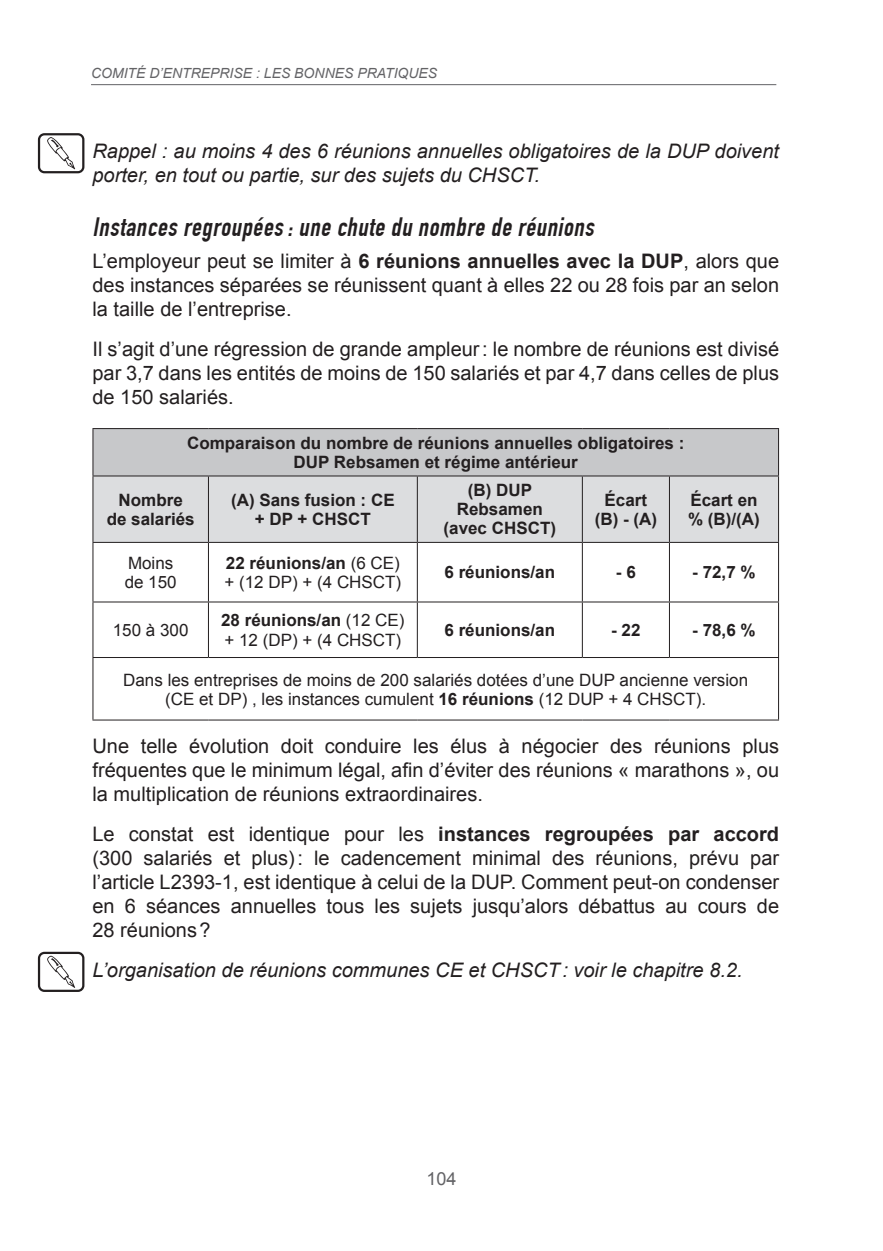
<style>
.page{position:relative;width:883px;height:1251px;background:#fff}
.page>*{position:absolute;margin:0;border:0;box-sizing:border-box;transform-origin:0 0}
.t1{font:italic 700 26px "DIN Condensed";color:#231f20}
.t2{font:20px/24px "Arial";color:#231f20;text-align:justify}
.t3{font:italic 20px/24px "Arial";color:#231f20}
.t4{font:18px "Arial";color:#636366}
.t5{font:700 17px/19px "Arial";color:#231f20;text-align:center}
.t6{font:17px/19px "Arial";color:#231f20}
.t7{font:italic 14px "Arial";color:#636366}
.s1{font-weight:700}
</style>
<div class="page">
<hr style="left:91px;top:84px;width:685px;height:1px;background:#636366">
<div style="left:93px;top:428px;width:685px;height:48px;background:#c7c8ca"></div>
<div style="left:93px;top:476px;width:684px;height:66px;background:#dcdddf"></div>
<hr style="left:92px;top:428px;width:116px;height:1px;background:#231f20">
<hr style="left:92px;top:429px;width:1px;height:46px;background:#231f20">
<hr style="left:208px;top:428px;width:209px;height:1px;background:#231f20">
<hr style="left:417px;top:428px;width:165px;height:1px;background:#231f20">
<hr style="left:582px;top:428px;width:87px;height:1px;background:#231f20">
<hr style="left:669px;top:428px;width:109px;height:1px;background:#231f20">
<hr style="left:777px;top:429px;width:1px;height:46px;background:#231f20">
<hr style="left:92px;top:475px;width:116px;height:1px;background:#231f20">
<hr style="left:92px;top:476px;width:1px;height:66px;background:#231f20">
<hr style="left:208px;top:475px;width:209px;height:1px;background:#231f20">
<hr style="left:208px;top:476px;width:1px;height:66px;background:#231f20">
<hr style="left:417px;top:475px;width:165px;height:1px;background:#231f20">
<hr style="left:416px;top:476px;width:1px;height:66px;background:#231f20">
<hr style="left:582px;top:475px;width:87px;height:1px;background:#231f20">
<hr style="left:581px;top:476px;width:1px;height:66px;background:#231f20">
<hr style="left:669px;top:475px;width:109px;height:1px;background:#231f20">
<hr style="left:668px;top:476px;width:1px;height:66px;background:#231f20">
<hr style="left:777px;top:476px;width:1px;height:66px;background:#231f20">
<hr style="left:92px;top:542px;width:116px;height:1px;background:#231f20">
<hr style="left:92px;top:543px;width:1px;height:58px;background:#231f20">
<hr style="left:208px;top:542px;width:209px;height:1px;background:#231f20">
<hr style="left:208px;top:543px;width:1px;height:58px;background:#231f20">
<hr style="left:417px;top:542px;width:165px;height:1px;background:#231f20">
<hr style="left:416px;top:543px;width:1px;height:58px;background:#231f20">
<hr style="left:582px;top:542px;width:87px;height:1px;background:#231f20">
<hr style="left:581px;top:543px;width:1px;height:58px;background:#231f20">
<hr style="left:669px;top:542px;width:109px;height:1px;background:#231f20">
<hr style="left:668px;top:543px;width:1px;height:58px;background:#231f20">
<hr style="left:777px;top:543px;width:1px;height:58px;background:#231f20">
<hr style="left:92px;top:601px;width:116px;height:1px;background:#231f20">
<hr style="left:92px;top:602px;width:1px;height:55px;background:#231f20">
<hr style="left:208px;top:601px;width:209px;height:1px;background:#231f20">
<hr style="left:208px;top:602px;width:1px;height:55px;background:#231f20">
<hr style="left:417px;top:601px;width:165px;height:1px;background:#231f20">
<hr style="left:416px;top:602px;width:1px;height:55px;background:#231f20">
<hr style="left:582px;top:601px;width:87px;height:1px;background:#231f20">
<hr style="left:581px;top:602px;width:1px;height:55px;background:#231f20">
<hr style="left:669px;top:601px;width:109px;height:1px;background:#231f20">
<hr style="left:668px;top:602px;width:1px;height:55px;background:#231f20">
<hr style="left:777px;top:602px;width:1px;height:55px;background:#231f20">
<hr style="left:92px;top:657px;width:116px;height:1px;background:#231f20">
<hr style="left:92px;top:658px;width:1px;height:61px;background:#231f20">
<hr style="left:208px;top:657px;width:209px;height:1px;background:#231f20">
<hr style="left:417px;top:657px;width:165px;height:1px;background:#231f20">
<hr style="left:582px;top:657px;width:87px;height:1px;background:#231f20">
<hr style="left:669px;top:657px;width:109px;height:1px;background:#231f20">
<hr style="left:777px;top:658px;width:1px;height:61px;background:#231f20">
<hr style="left:92px;top:719px;width:116px;height:1px;background:#231f20">
<hr style="left:208px;top:719px;width:209px;height:1px;background:#231f20">
<hr style="left:417px;top:719px;width:165px;height:1px;background:#231f20">
<hr style="left:582px;top:719px;width:87px;height:1px;background:#231f20">
<hr style="left:669px;top:719px;width:109px;height:1px;background:#231f20">
<svg style="left:47px;top:137px;width:28px;height:32px"></svg>
<div style="left:38px;top:133px;width:46px;height:40px;border:2px solid #231f20;border-radius:5px"></div>
<svg style="left:47px;top:955px;width:28px;height:33px"></svg>
<div style="left:38px;top:951px;width:46px;height:41px;border:2px solid #231f20;border-radius:5px"></div>
<p class="t7" style="left:91px;top:64px;width:347px">COMITÉ D’ENTREPRISE : LES BONNES PRATIQUES</p>
<p class="t3" style="left:92px;top:139px;width:687px">Rappel : au moins 4 des 6 réunions annuelles obligatoires de la DUP doivent porter, en tout ou partie, sur des sujets du CHSCT.</p>
<h1 class="t1" style="left:92px;top:212px;width:508px">Instances regroupées :une chute du nombre de réunions</h1>
<p class="t2" style="left:92px;top:249px;width:687px">L’employeur peut se limiter à <span class="s1">6 réunions annuelles avec la DUP</span>, alors que des instances séparées se réunissent quant à elles 22 ou 28 fois par an selon la taille de l’entreprise.</p>
<p class="t2" style="left:92px;top:337px;width:687px">Il s’agit d’une régression de grande ampleur: le nombre de réunions est divisé par 3,7 dans les entités de moins de 150 salariés et par 4,7 dans celles de plus de 150 salariés.</p>
<p class="t5" style="left:187px;top:434px;width:498px">Comparaison du nombre de réunions annuelles obligatoires :<br>DUP Rebsamen et régime antérieur</p>
<p class="t5" style="left:107px;top:491px;width:89px">Nombre de salariés</p>
<p class="t5" style="left:231px;top:491px;width:165px">(A) Sans fusion : CE + DP + CHSCT</p>
<p class="t5" style="left:443px;top:481px;width:114px">(B) DUP<br>Rebsamen (avec CHSCT)</p>
<p class="t5" style="left:594px;top:491px;width:64px">Écart (B) - (A)</p>
<p class="t5" style="left:687px;top:491px;width:73px;text-align:left">Écart en % (B)/(A)</p>
<p class="t6" style="left:125px;top:553px;width:53px">Moins de 150</p>
<p class="t6" style="left:224px;top:553px;width:178px"><span class="s1">22 réunions/an</span> (6 CE) + (12 DP) + (4 CHSCT)</p>
<p class="t5" style="left:444px;top:563px;width:112px">6 réunions/an</p>
<p class="t5" style="left:615px;top:563px;width:21px">- 6</p>
<p class="t5" style="left:692px;top:563px;width:65px">- 72,7 %</p>
<p class="t6" style="left:113px;top:620px;width:77px">150 à 300</p>
<p class="t6" style="left:221px;top:611px;width:185px"><span class="s1">28 réunions/an</span> (12 CE) + 12 (DP) + (4 CHSCT)</p>
<p class="t5" style="left:444px;top:621px;width:112px">6 réunions/an</p>
<p class="t5" style="left:611px;top:621px;width:31px">- 22</p>
<p class="t5" style="left:692px;top:621px;width:65px">- 78,6 %</p>
<p class="t6" style="left:123px;top:670px;width:626px;text-align:center">Dans les entreprises de moins de 200 salariés dotées d’une DUP ancienne version (CE et DP) , les instances cumulent <span class="s1">16 réunions</span> (12 DUP + 4 CHSCT).</p>
<p class="t2" style="left:92px;top:733px;width:687px">Une telle évolution doit conduire les élus à négocier des réunions plus fréquentes que le minimum légal, afin d’éviter des réunions « marathons », ou la multiplication de réunions extraordinaires.</p>
<p class="t2" style="left:92px;top:821px;width:687px">Le constat est identique pour les <span class="s1">instances regroupées par accord </span>(300 salariés et plus): le cadencement minimal des réunions, prévu par l’article L2393-1, est identique à celui de la DUP. Comment peut-on condenser en 6 séances annuelles tous les sujets jusqu’alors débattus au cours de 28 réunions?</p>
<p class="t3" style="left:92px;top:958px;width:651px">L’organisation de réunions communes CE et CHSCT: voir le chapitre 8.2.</p>
<p class="t4" style="left:426px;top:1166px;width:32px">104</p>
</div>
